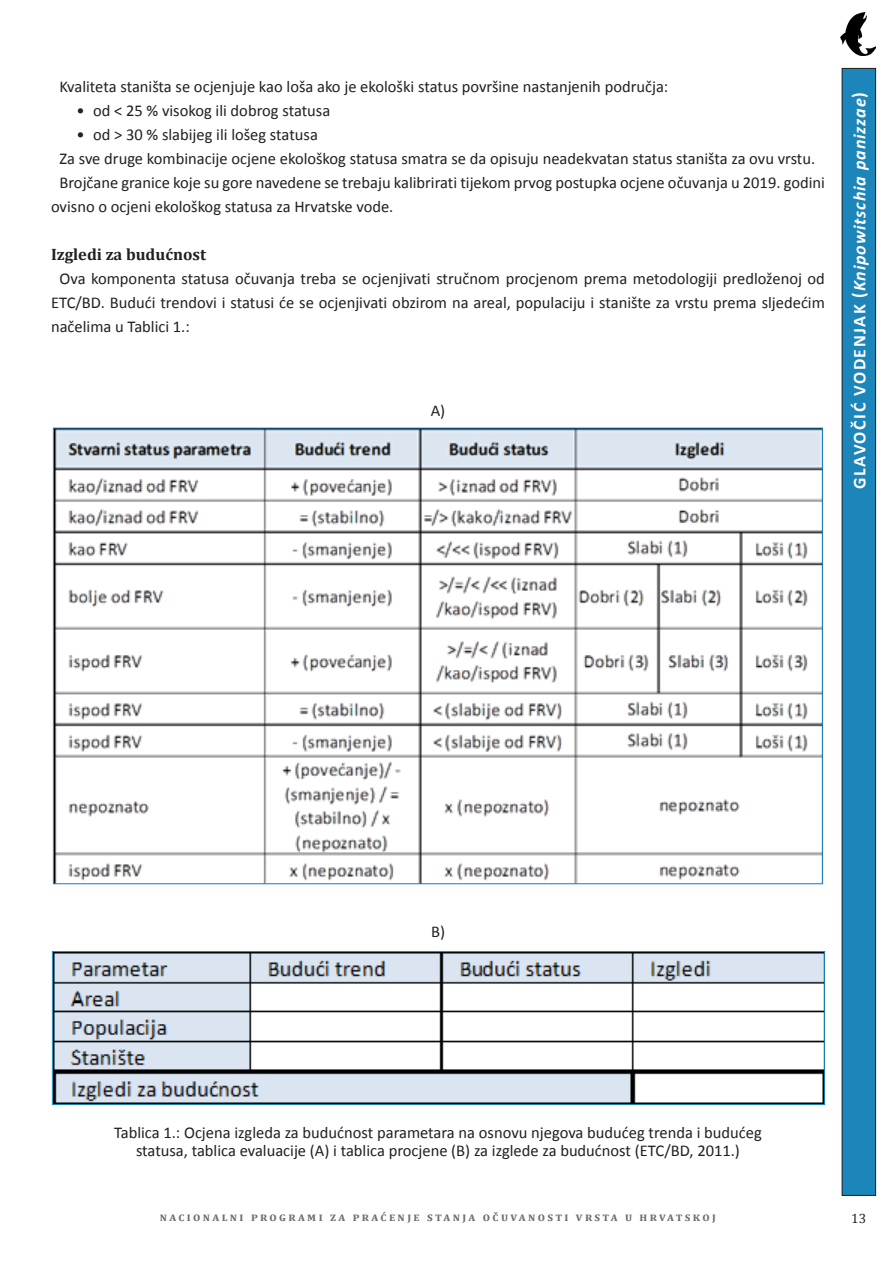
<style>
.page{position:relative;width:893px;height:1263px;background:#fff}
.page>*{position:absolute;margin:0;border:0;box-sizing:border-box;transform-origin:0 0}
.t1{font:italic 700 18px "Calibri";letter-spacing:.05em;color:#fff}
.BODY_text{font:16.5px/24px "Calibri";color:#231f20}
.TABLICA_ime{font:16.5px/18px "Calibri";color:#231f20;text-align:center}
._1{font:700 16.5px "Cambria";color:#231f20}
.t2{font:13.5px "Cambria";color:#231f20}
.t3{font:700 12px "Cambria";letter-spacing:.2em;color:#6c6d70}
.s1{font-style:normal}
</style>
<div class="page">
<div style="left:842px;top:68px;width:34px;height:1127px;background:#1c85ba"></div>
<div style="left:842px;top:68px;width:34px;height:1128px;border:1px solid #231f20"></div>
<img style="left:840px;top:13px;width:36px;height:42px">
<img style="left:55px;top:430px;width:766px;height:452px">
<img style="left:54px;top:953px;width:769px;height:150px">
<div style="left:52px;top:951px;width:773px;height:154px;border:1px solid #1c85ba"></div>
<p class="BODY_text" style="left:60px;top:75px;width:610px">Kvaliteta staništa se ocjenjuje kao loša ako je ekološki status površine nastanjenih područja:</p>
<p class="BODY_text" style="left:77px;top:99px;width:255px">• od &lt; 25 % visokog ili dobrog statusa</p>
<p class="BODY_text" style="left:77px;top:123px;width:243px">• od &gt; 30 % slabijeg ili lošeg statusa</p>
<p class="BODY_text" style="left:60px;top:147px;width:757px">Za sve druge kombinacije ocjene ekološkog statusa smatra se da opisuju neadekvatan status staništa za ovu vrstu.</p>
<p class="BODY_text" style="left:51px;top:171px;width:775px;text-indent:9px">Brojčane granice koje su gore navedene se trebaju kalibrirati tijekom prvog postupka ocjene očuvanja u 2019. godini ovisno o ocjeni ekološkog statusa za Hrvatske vode.</p>
<p class="_1" style="left:51px;top:243px;width:156px">Izgledi za budućnost</p>
<p class="BODY_text" style="left:51px;top:267px;width:775px;text-align:justify;text-indent:9px">Ova komponenta statusa očuvanja treba se ocjenjivati stručnom procjenom prema metodologiji predloženoj od ETC/BD. Budući trendovi i statusi će se ocjenjivati obzirom na areal, populaciju i stanište za vrstu prema sljedećim načelima u Tablici 1.:</p>
<p class="BODY_text" style="left:431px;top:399px;width:16px">A)</p>
<p class="t1" style="left:848px;top:489px;width:399px;rotate:-90deg"><span class="s1">GLAVOČIĆ VODENJAK (</span>Knipowitschia panizzae<span class="s1">)</span></p>
<p class="BODY_text" style="left:431px;top:919px;width:15px">B)</p>
<p class="TABLICA_ime" style="left:114px;top:1123px;width:649px">Tablica 1.: Ocjena izgleda za budućnost parametara na osnovu njegova budućeg trenda i budućeg statusa, tablica evaluacije (A) i tablica procjene (B) za izglede za budućnost (ETC/BD, 2011.)</p>
<p class="t3" style="left:160px;top:1208px;width:558px">nacionalni programi za praćenje stanja očuvanosti vrsta u hrvatskoj</p>
<p class="t2" style="left:851px;top:1210px;width:16px">13</p>
</div>
